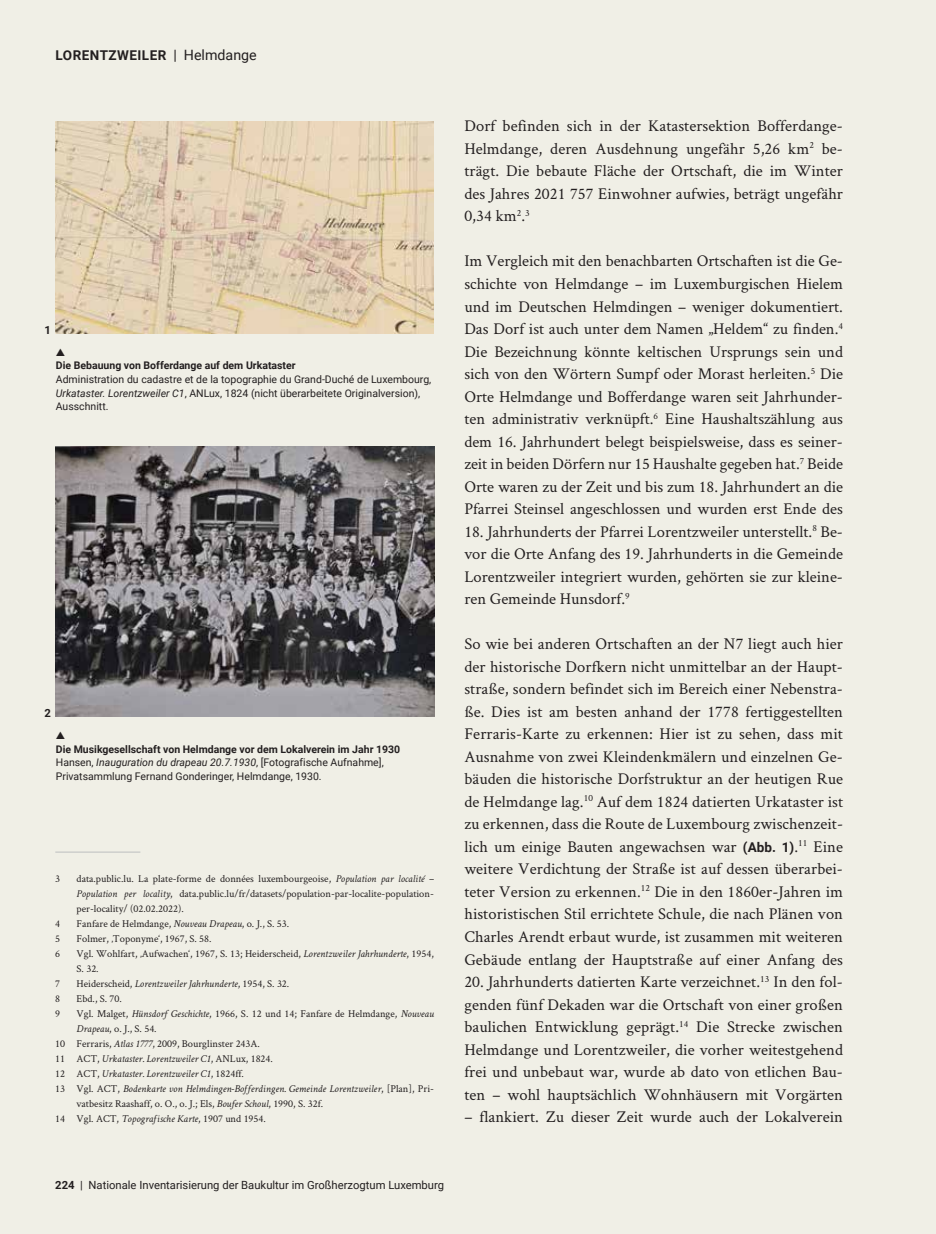
<style>
.page{position:relative;width:936px;height:1234px;background:#fff}
.page>*{position:absolute;margin:0;border:0;box-sizing:border-box;transform-origin:0 0}
.t1{font:16.5px/22.5px "Crimson Text";letter-spacing:.005em;color:#231f20;text-align:justify}
.t2{font:14.25px "Roboto";color:#231f20}
.t3{font:700 13.5px "Roboto";letter-spacing:.035em;color:#231f20}
.t4{font:11.25px "Roboto";color:#231f20}
.t5{font:700 11.25px "Roboto";color:#231f20}
.t6{font:10.5px/15px "Crimson Text";color:#231f20;text-align:justify}
.t7{font:10.5px/13.5px "Roboto";color:#231f20}
.t8{font:italic 10.5px "Crimson Text";color:#231f20}
.t9{font:700 10.5px "Roboto";color:#231f20}
.s1{font-weight:400;font-size:14.25px}
.s2{font-style:italic}
.s3{font-weight:700}
.s4{font-style:normal}
.s5{font-family:"Roboto";font-weight:700;font-size:13.5px}
</style>
<div class="page">
<div style="left:0;top:0;width:935px;height:1233px;background:#f0efe6"></div>
<img style="left:56px;top:121px;width:378px;height:212px">
<hr style="left:55px;top:851px;width:85px;height:1px;background:#bcbec0">
<img style="left:55px;top:446px;width:379px;height:270px">
<p class="t3" style="left:56px;top:46px;width:203px">LORENTZWEILER <span class="s1">| Helmdange</span></p>
<p class="t2" style="left:184px;top:45px;width:79px">Xxxx | Xxxx</p>
<p class="t5" style="left:45px;top:322px;width:8px">1</p>
<p class="t9" style="left:56px;top:358px;width:241px">Die Bebauung von Bofferdange auf dem Urkataster</p>
<p class="t7" style="left:56px;top:372px;width:377px">Administration du cadastre et de la topographie du Grand-Duché de Luxembourg,<br><span class="s2">Urkataster. Lorentzweiler C1</span>, ANLux, 1824 (nicht überarbeitete Originalversion),<br>Ausschnitt.</p>
<p class="t5" style="left:45px;top:704px;width:8px">2</p>
<p class="t7" style="left:56px;top:741px;width:346px"><span class="s3">Die Musikgesellschaft von Helmdange vor dem Lokalverein im Jahr 1930<br></span>Hansen, <span class="s2">Inauguration du drapeau 20.7.1930</span>, [Fotografische Aufnahme],<br>Privatsammlung Fernand Gonderinger, Helmdange, 1930.</p>
<p class="t6" style="left:55px;top:870px;width:6px">3</p>
<p class="t6" style="left:77px;top:870px;width:359px">data.public.lu. La plate-forme de données luxembourgeoise, <span class="s2">Population par localité – Population per locality</span>, data.public.lu/fr/datasets/population-par-localite-population&shy;per-locality/ (02.02.2022).</p>
<p class="t6" style="left:55px;top:915px;width:6px">4</p>
<p class="t6" style="left:77px;top:915px;width:214px">Fanfare de Helmdange, <span class="s2">Nouveau Drapeau</span>, o. J., S. 53.</p>
<p class="t6" style="left:55px;top:930px;width:6px">5</p>
<p class="t6" style="left:77px;top:930px;width:136px">Folmer, ‚Toponyme‘, 1967, S. 58.</p>
<p class="t6" style="left:55px;top:945px;width:6px">6</p>
<p class="t6" style="left:77px;top:945px;width:359px">Vgl. Wohlfart, ‚Aufwachen‘, 1967, S. 13; Heiderscheid, <span class="s2">Lorentzweiler Jahrhunderte</span>, 1954,<br>S. 32.</p>
<p class="t6" style="left:55px;top:975px;width:6px">7</p>
<p class="t8" style="left:77px;top:977px;width:214px"><span class="s4">Heiderscheid,</span> Lorentzweiler Jahrhunderte<span class="s4">, 1954, S. 32.</span></p>
<p class="t6" style="left:55px;top:990px;width:6px">8</p>
<p class="t6" style="left:77px;top:990px;width:47px">Ebd., S. 70.</p>
<p class="t6" style="left:55px;top:1005px;width:6px">9</p>
<p class="t6" style="left:77px;top:1005px;width:359px">Vgl. Malget, <span class="s2">Hünsdorf Geschichte</span>, 1966, S. 12 und 14; Fanfare de Helmdange, <span class="s2">Nouveau</span></p>
<p class="t6" style="left:77px;top:1020px;width:82px"><span class="s2">Drapeau</span>, o. J., S. 54.</p>
<p class="t6" style="left:55px;top:1035px;width:206px">10 Ferraris, <span class="s2">Atlas 1777</span>, 2009, Bourglinster 243A.</p>
<p class="t8" style="left:55px;top:1052px;width:219px"><span class="s4">11 ACT,</span> Urkataster. Lorentzweiler C1<span class="s4">, ANLux, 1824.</span></p>
<p class="t8" style="left:55px;top:1067px;width:190px"><span class="s4">12 ACT,</span> Urkataster. Lorentzweiler C1<span class="s4">, 1824ff.</span></p>
<p class="t8" style="left:55px;top:1082px;width:380px"><span class="s4">13 Vgl. ACT,</span> Bodenkarte von Helmdingen-Bofferdingen. Gemeinde Lorentzweiler<span class="s4">, [Plan], Pri-</span></p>
<p class="t6" style="left:77px;top:1095px;width:248px">vatbesitz Raashaff, o. O., o. J.; Els, <span class="s2">Boufer Schoul</span>, 1990, S. 32f.</p>
<p class="t6" style="left:55px;top:1110px;width:212px">14 Vgl. ACT, <span class="s2">Topografische Karte</span>, 1907 und 1954.</p>
<p class="t1" style="left:464px;top:114px;width:380px">Dorf befinden sich in der Katastersektion Bofferdange-Helmdange, deren Ausdehnung ungefähr 5,26 km<sup>2</sup> be&shy;trägt. Die bebaute Fläche der Ortschaft, die im Winter des Jahres 2021 757 Einwohner aufwies, beträgt ungefähr 0,34 km<sup>2</sup>.<sup>3</sup></p>
<p class="t1" style="left:464px;top:249px;width:380px">Im Vergleich mit den benachbarten Ortschaften ist die Ge&shy;schichte von Helmdange – im Luxemburgischen Hielem und im Deutschen Helmdingen – weniger dokumentiert.<br>Das Dorf ist auch unter dem Namen „Heldem“ zu finden.<sup>4<br></sup>Die Bezeichnung könnte keltischen Ursprungs sein und sich von den Wörtern Sumpf oder Morast herleiten.<sup>5</sup> Die Orte Helmdange und Bofferdange waren seit Jahrhunder&shy;ten administrativ verknüpft.<sup>6</sup> Eine Haushaltszählung aus dem 16. Jahrhundert belegt beispielsweise, dass es seiner&shy;zeit in beiden Dörfern nur 15 Haushalte gegeben hat.<sup>7</sup> Beide Orte waren zu der Zeit und bis zum 18. Jahrhundert an die Pfarrei Steinsel angeschlossen und wurden erst Ende des</p>
<p class="t1" style="left:464px;top:519px;width:380px">18. Jahrhunderts der Pfarrei Lorentzweiler unterstellt.<sup>8</sup> Be&shy;vor die Orte Anfang des 19. Jahrhunderts in die Gemeinde Lorentzweiler integriert wurden, gehörten sie zur kleine&shy;ren Gemeinde Hunsdorf.<sup>9</sup></p>
<p class="t1" style="left:464px;top:632px;width:380px">So wie bei anderen Ortschaften an der N7 liegt auch hier der historische Dorfkern nicht unmittelbar an der Haupt&shy;straße, sondern befindet sich im Bereich einer Nebenstra&shy;ße. Dies ist am besten anhand der 1778 fertiggestellten Ferraris-Karte zu erkennen: Hier ist zu sehen, dass mit Ausnahme von zwei Kleindenkmälern und einzelnen Ge&shy;bäuden die historische Dorfstruktur an der heutigen Rue de Helmdange lag.<sup>10</sup> Auf dem 1824 datierten Urkataster ist zu erkennen, dass die Route de Luxembourg zwischenzeit&shy;lich um einige Bauten angewachsen war <span class="s5">(Abb. 1)</span>.<sup>11</sup> Eine weitere Verdichtung der Straße ist auf dessen überarbei&shy;teter Version zu erkennen.<sup>12</sup> Die in den 1860er-Jahren im historistischen Stil errichtete Schule, die nach Plänen von Charles Arendt erbaut wurde, ist zusammen mit weiteren Gebäude entlang der Hauptstraße auf einer Anfang des</p>
<p class="t1" style="left:464px;top:969px;width:380px">20. Jahrhunderts datierten Karte verzeichnet.<sup>13</sup> In den fol&shy;genden fünf Dekaden war die Ortschaft von einer großen baulichen Entwicklung geprägt.<sup>14</sup> Die Strecke zwischen Helmdange und Lorentzweiler, die vorher weitestgehend frei und unbebaut war, wurde ab dato von etlichen Bau&shy;ten – wohl hauptsächlich Wohnhäusern mit Vorgärten</p>
<p class="t1" style="left:464px;top:1104px;width:380px">– flankiert. Zu dieser Zeit wurde auch der Lokalverein</p>
<p class="t4" style="left:55px;top:1176px;width:390px"><span class="s3">224</span> | Nationale Inventarisierung der Baukultur im Großherzogtum Luxemburg</p>
</div>
